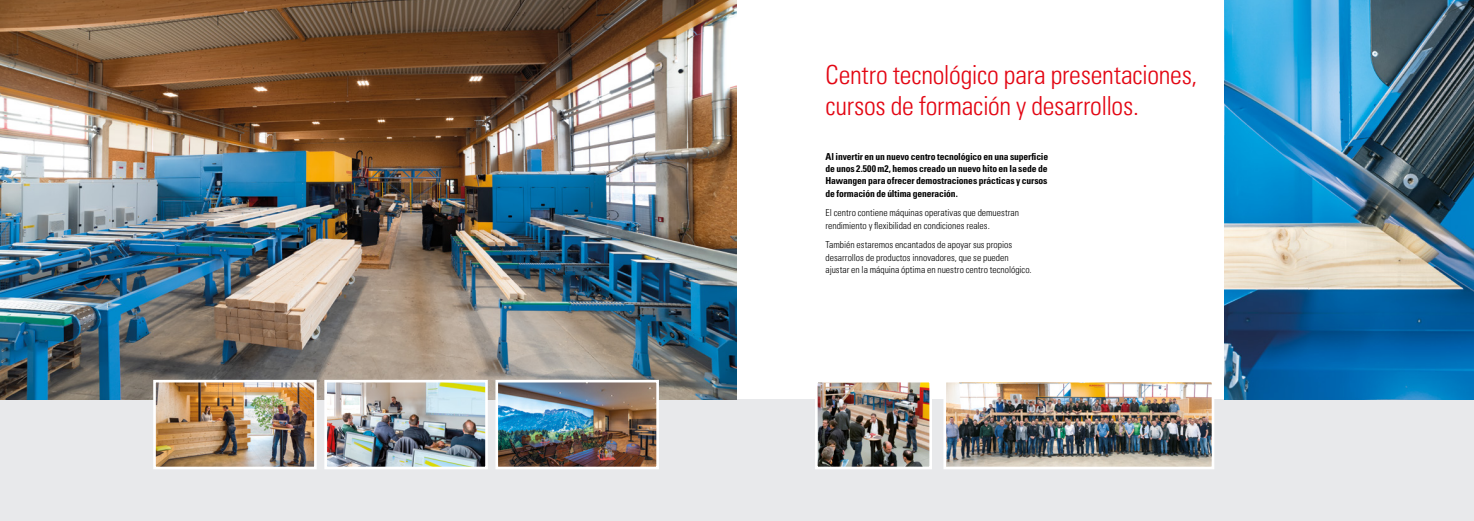
<style>
.page{position:relative;width:1474px;height:521px;background:#fff}
.page>*{position:absolute;margin:0;border:0;box-sizing:border-box;transform-origin:0 0}
.t1{font:300 condensed 26.25px/31.5px "Univers LT Pro";letter-spacing:-.01em;color:#e30613}
.t2{font:300 condensed 9.62px/12.2px "Univers LT Pro";color:#000}
.t3{font:700 condensed 9.62px/12.2px "Univers LT Pro";letter-spacing:-.015em;color:#000;text-align:justify}
</style>
<div class="page">
<div style="left:0;top:400px;width:1473px;height:121px;background:#e8e9eb"></div>
<img style="left:0;top:0;width:737px;height:400px">
<img style="left:157px;top:384px;width:156px;height:81px">
<div style="left:153px;top:380px;width:164px;height:89px;border:3px solid #fff"></div>
<img style="left:328px;top:384px;width:156px;height:81px">
<div style="left:324px;top:380px;width:164px;height:89px;border:3px solid #fff"></div>
<img style="left:499px;top:384px;width:156px;height:81px">
<div style="left:495px;top:380px;width:164px;height:89px;border:3px solid #fff"></div>
<img style="left:819px;top:384px;width:109px;height:81px">
<div style="left:815px;top:380px;width:117px;height:89px;border:3px solid #fff"></div>
<img style="left:947px;top:384px;width:263px;height:81px">
<div style="left:943px;top:380px;width:271px;height:89px;border:3px solid #fff"></div>
<img style="left:1224px;top:0;width:249px;height:400px">
<h1 class="t1" style="left:825px;top:57px;width:373px">Centro tecnológico para presentaciones, cursos de formación y desarrollos.</h1>
<p class="t3" style="left:825px;top:150px;width:224px">Al invertir en un nuevo centro tecnológico en una superficie de unos 2.500 m2, hemos creado un nuevo hito en la sede de Hawangen para ofrecer demostraciones prácticas y cursos de formación de última generación.</p>
<p class="t2" style="left:825px;top:206px;width:195px">El centro contiene máquinas operativas que demuestran rendimiento y flexibilidad en condiciones reales.</p>
<p class="t2" style="left:825px;top:238px;width:208px">También estaremos encantados de apoyar sus propios desarrollos de productos innovadores, que se pueden ajustar en la máquina óptima en nuestro centro tecnológico.</p>
</div>
